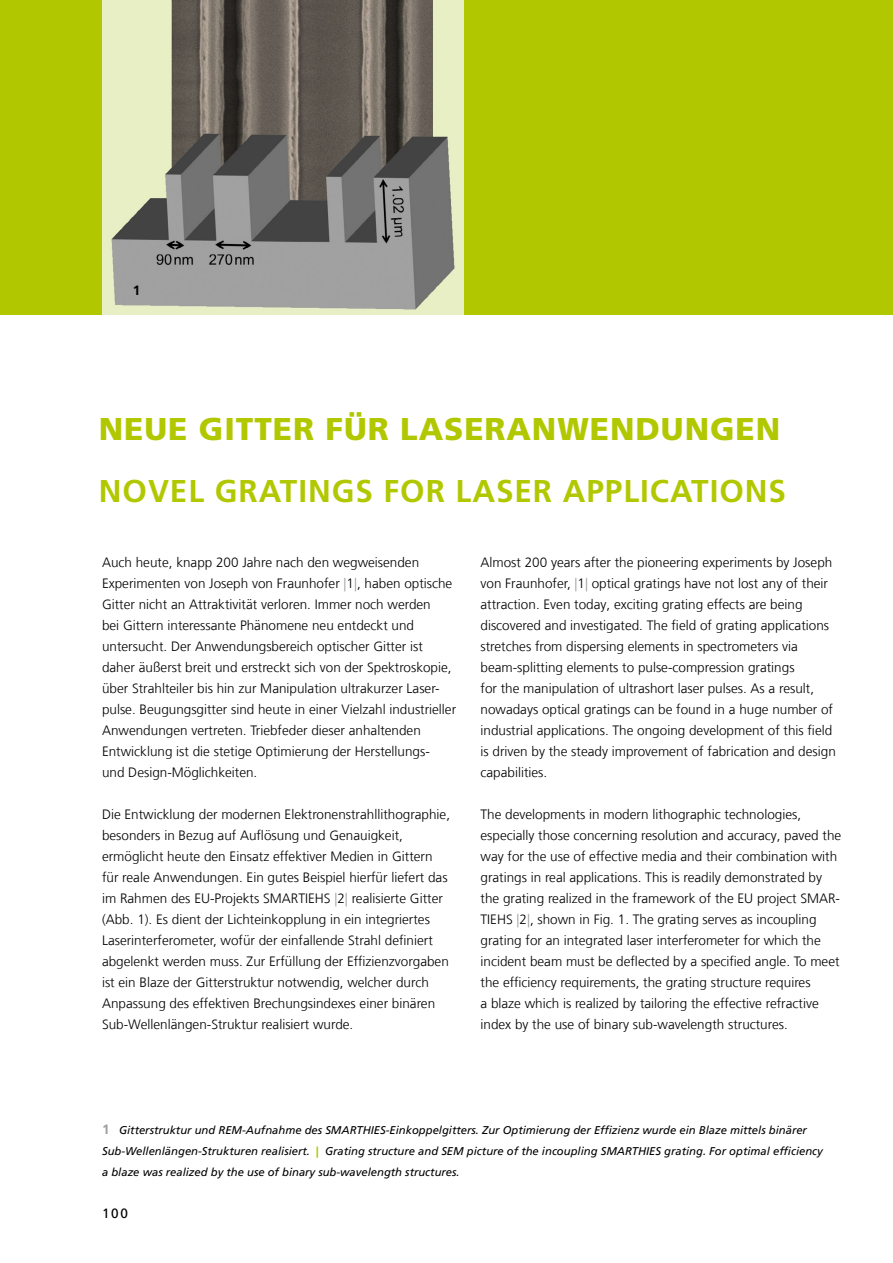
<style>
.page{position:relative;width:893px;height:1263px;background:#fff}
.page>*{position:absolute;margin:0;border:0;box-sizing:border-box;transform-origin:0 0}
.t1{font:700 31.5px "Frutiger LT Com";letter-spacing:.03em;color:#b1c800}
.t2{font:900 31.5px "Frutiger LT Com";letter-spacing:.03em;color:#b1c800}
.t3{font:300 13.5px/21px "Frutiger LT Com";color:#000}
.t4{font:13.5px "Frutiger LT Com";color:#000}
.t5{font:700 13.5px "Frutiger LT Com";color:#000}
.t6{font:italic 11.25px/21px "Frutiger LT Com";color:#000}
.s1{color:#9c9e9f}
.s2{font-weight:700;font-style:normal;font-size:13.5px;color:#9c9e9f}
.s3{font-weight:900;font-style:normal;color:#b1c800}
</style>
<div class="page">
<div style="left:0;top:0;width:893px;height:315px;background:#b1c800"></div>
<img style="left:102px;top:0;width:361px;height:315px">
<p class="t5" style="left:133px;top:282px;width:9px">1</p>
<h1 class="t2" style="left:99px;top:410px;width:683px">NEUE GITTER FÜR LASERANWENDUNGEN</h1>
<h1 class="t1" style="left:99px;top:473px;width:685px">NOVEL GRATINGS FOR LASER APPLICATIONS</h1>
<p class="t3" style="left:102px;top:552px;width:356px">Auch heute, knapp 200 Jahre nach den wegweisenden Experimenten von Joseph von Fraunhofer <span class="s1">|</span>1<span class="s1">|</span>, haben optische Gitter nicht an Attraktivität verloren. Immer noch werden<br>bei Gittern interessante Phänomene neu entdeckt und untersucht. Der Anwendungsbereich optischer Gitter ist daher äußerst breit und erstreckt sich von der Spektroskopie, über Strahlteiler bis hin zur Manipulation ultrakurzer Laser&shy;pulse. Beugungsgitter sind heute in einer Vielzahl industrieller Anwendungen vertreten. Triebfeder dieser anhaltenden Entwicklung ist die stetige Optimierung der Herstellungs-<br>und Design-Möglichkeiten.</p>
<p class="t3" style="left:102px;top:804px;width:350px">Die Entwicklung der modernen Elektronenstrahllithographie, besonders in Bezug auf Auflösung und Genauigkeit, ermöglicht heute den Einsatz effektiver Medien in Gittern für reale Anwendungen. Ein gutes Beispiel hierfür liefert das im Rahmen des EU-Projekts SMARTIEHS <span class="s1">|</span>2<span class="s1">|</span> realisierte Gitter (Abb. 1). Es dient der Lichteinkopplung in ein integriertes Laserinterferometer, wofür der einfallende Strahl definiert abgelenkt werden muss. Zur Erfüllung der Effizienzvorgaben ist ein Blaze der Gitterstruktur notwendig, welcher durch Anpassung des effektiven Brechungsindexes einer binären Sub-Wellenlängen-Struktur realisiert wurde.</p>
<p class="t3" style="left:480px;top:552px;width:357px">Almost 200 years after the pioneering experiments by Joseph von Fraunhofer, <span class="s1">|</span>1<span class="s1">|</span> optical gratings have not lost any of their attraction. Even today, exciting grating effects are being discovered and investigated. The field of grating applications stretches from dispersing elements in spectrometers via beam-splitting elements to pulse-compression gratings<br>for the manipulation of ultrashort laser pulses. As a result, nowadays optical gratings can be found in a huge number of industrial applications. The ongoing development of this field is driven by the steady improvement of fabrication and design capabilities.</p>
<p class="t3" style="left:480px;top:804px;width:362px">The developments in modern lithographic technologies, especially those concerning resolution and accuracy, paved the way for the use of effective media and their combination with gratings in real applications. This is readily demonstrated by the grating realized in the framework of the EU project SMAR-TIEHS <span class="s1">|</span>2<span class="s1">|</span>, shown in Fig. 1. The grating serves as incoupling grating for an integrated laser interferometer for which the incident beam must be deflected by a specified angle. To meet the efficiency requirements, the grating structure requires<br>a blaze which is realized by tailoring the effective refractive index by the use of binary sub-wavelength structures.</p>
<p class="t6" style="left:102px;top:1120px;width:722px"><span class="s2">1</span> Gitterstruktur und REM-Aufnahme des SMARTHIES-Einkoppelgitters. Zur Optimierung der Effizienz wurde ein Blaze mittels binärer<br>Sub-Wellenlängen-Strukturen realisiert. <span class="s3">|</span> Grating structure and SEM picture of the incoupling SMARTHIES grating. For optimal efficiency a blaze was realized by the use of binary sub-wavelength structures.</p>
<p class="t4" style="left:102px;top:1205px;width:27px">100</p>
</div>
